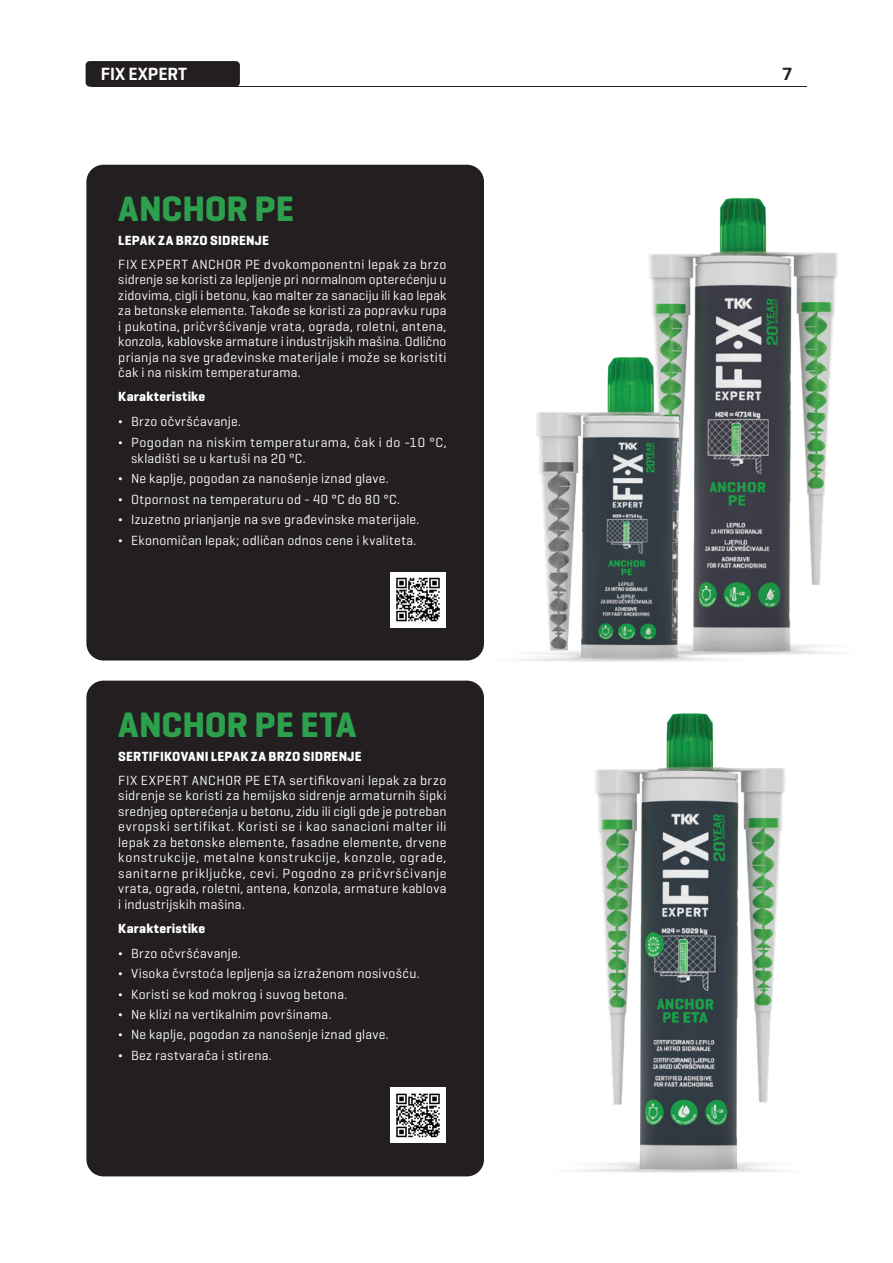
<style>
.page{position:relative;width:893px;height:1263px;background:#fff}
.page>*{position:absolute;margin:0;border:0;box-sizing:border-box;transform-origin:0 0}
.t1{font:700 36px "Geogrotesque Cyr";letter-spacing:-.005em;color:#2da04e}
.t2{font:600 18px "Geogrotesque Cyr";color:#fff}
.t3{font:600 18px "Geogrotesque Cyr";color:#231f20}
.t4{font:13.5px/15.6px "Geogrotesque Cyr";letter-spacing:.02em;color:#fff;text-align:justify}
.t5{font:700 13.5px "Geogrotesque Cyr";letter-spacing:.015em;color:#fff}
</style>
<div class="page">
<div style="left:86px;top:61px;width:154px;height:26px;background:#231f20;border-radius:4px"></div>
<hr style="left:91px;top:86px;width:716px;height:1px;background:#231f20">
<div style="left:86px;top:165px;width:398px;height:495px;background:#231f20;border-radius:17px"></div>
<div style="left:86px;top:681px;width:398px;height:495px;background:#231f20;border-radius:17px"></div>
<img style="left:802px;top:252px;width:36px;height:402px">
<img style="left:442px;top:164px;width:360px;height:527px">
<img style="left:574px;top:713px;width:212px;height:460px">
<div style="left:390px;top:1088px;width:56px;height:55px;background:#fff"></div>
<svg style="left:396px;top:1093px;width:44px;height:45px"></svg>
<div style="left:390px;top:572px;width:56px;height:55px;background:#fff"></div>
<svg style="left:396px;top:577px;width:44px;height:45px"></svg>
<h2 class="t2" style="left:101px;top:63px;width:88px">FIX EXPERT</h2>
<h2 class="t3" style="left:782px;top:63px;width:11px">7</h2>
<h4 class="t1" style="left:118px;top:186px;width:177px">ANCHOR PE</h4>
<h5 class="t5" style="left:118px;top:232px;width:152px">LEPAK ZA BRZO SIDRENJE</h5>
<p class="t4" style="left:118px;top:256px;width:330px">FIX EXPERT ANCHOR PE dvokomponentni lepak za brzo sidrenje se koristi za lepljenje pri normalnom opterećenju u zidovima, cigli i betonu, kao malter za sanaciju ili kao lepak za betonske elemente. Takođe se koristi za popravku rupa i pukotina, pričvršćivanje vrata, ograda, roletni, antena, konzola, kablovske armature i industrijskih mašina. Odlično prianja na sve građevinske materijale i može se koristiti čak i na niskim temperaturama.</p>
<h6 class="t5" style="left:118px;top:388px;width:88px">Karakteristike</h6>
<p class="t4" style="left:118px;top:413px;width:124px">¬ Brzo očvršćavanje.</p>
<p class="t4" style="left:131px;top:434px;width:317px;line-height:16.2px;text-indent:-13px">¬ Pogodan na niskim temperaturama, čak i do -10 °C, skladišti se u kartuši na 20 °C.</p>
<p class="t4" style="left:118px;top:470px;width:272px">¬ Ne kaplje, pogodan za nanošenje iznad glave.</p>
<p class="t4" style="left:118px;top:491px;width:283px">¬ Otpornost na temperaturu od - 40 °C do 80 °C.</p>
<p class="t4" style="left:118px;top:511px;width:303px">¬ Izuzetno prianjanje na sve građevinske materijale.</p>
<p class="t4" style="left:118px;top:532px;width:299px">¬ Ekonomičan lepak; odličan odnos cene i kvaliteta.</p>
<h4 class="t1" style="left:118px;top:702px;width:239px">ANCHOR PE ETA</h4>
<h5 class="t5" style="left:118px;top:748px;width:245px">SERTIFIKOVANI LEPAK ZA BRZO SIDRENJE</h5>
<p class="t4" style="left:118px;top:772px;width:330px">FIX EXPERT ANCHOR PE ETA sertifikovani lepak za brzo sidrenje se koristi za hemijsko sidrenje armaturnih šipki srednjeg opterećenja u betonu, zidu ili cigli gde je potreban evropski sertifikat. Koristi se i kao sanacioni malter ili lepak za betonske elemente, fasadne elemente, drvene konstrukcije, metalne konstrukcije, konzole, ograde, sanitarne priključke, cevi. Pogodno za pričvršćivanje vrata, ograda, roletni, antena, konzola, armature kablova i industrijskih mašina.</p>
<h6 class="t5" style="left:118px;top:920px;width:88px">Karakteristike</h6>
<p class="t4" style="left:118px;top:945px;width:124px">¬ Brzo očvršćavanje.</p>
<p class="t4" style="left:118px;top:965px;width:303px">¬ Visoka čvrstoća lepljenja sa izraženom nosivošću.</p>
<p class="t4" style="left:118px;top:986px;width:230px">¬ Koristi se kod mokrog i suvog betona.</p>
<p class="t4" style="left:118px;top:1006px;width:215px">¬ Ne klizi na vertikalnim površinama.</p>
<p class="t4" style="left:118px;top:1027px;width:272px">¬ Ne kaplje, pogodan za nanošenje iznad glave.</p>
<p class="t4" style="left:118px;top:1047px;width:155px">¬ Bez rastvarača i stirena.</p>
</div>
